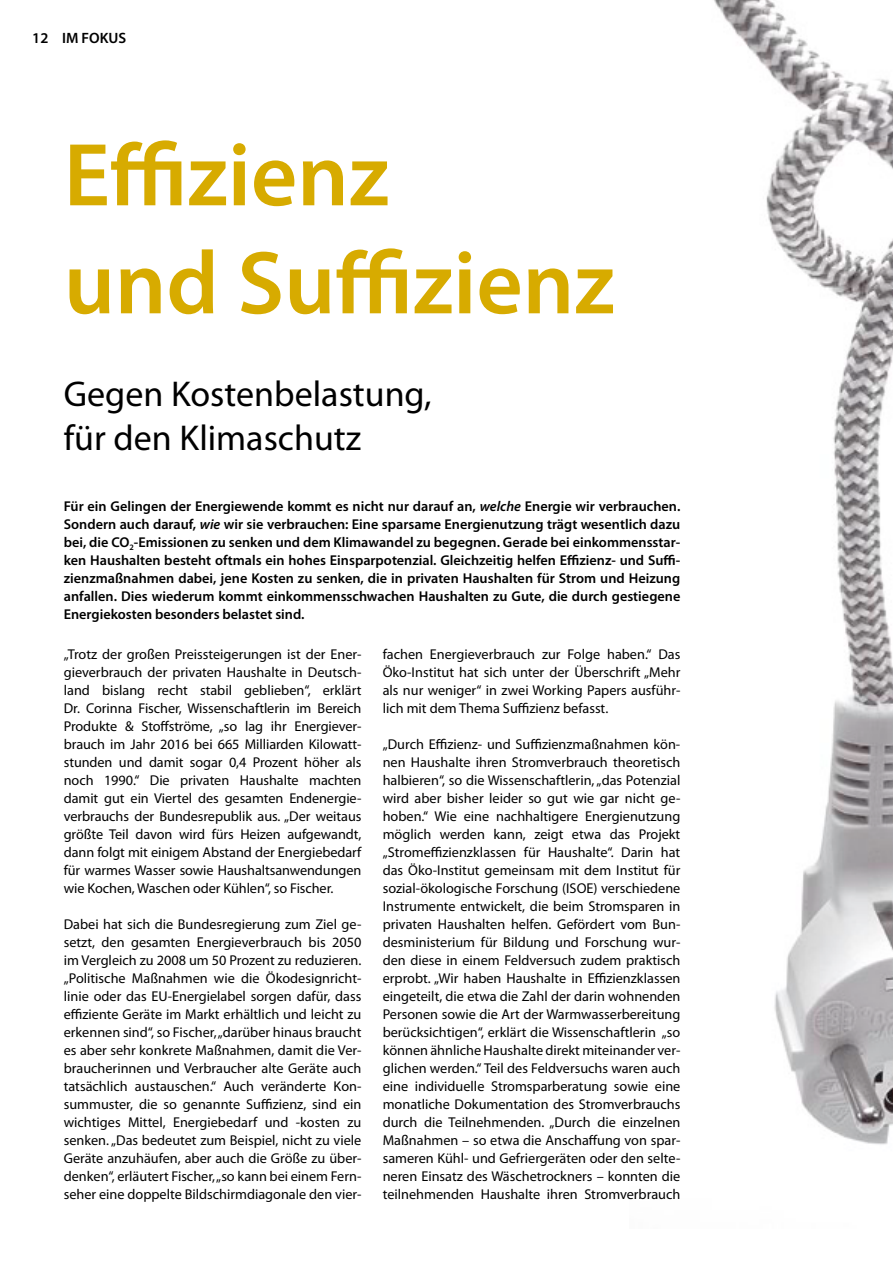
<style>
.page{position:relative;width:893px;height:1263px;background:#fff}
.page>*{position:absolute;margin:0;border:0;box-sizing:border-box;transform-origin:0 0}
.t1{font:600 90px/108px "Myriad Pro";color:#d7ab00}
.t2{font:36px/43.2px "Myriad Pro";color:#000}
.t3{font:600 15px "Myriad Pro";color:#000}
.t4{font:14.25px/18px "Myriad Pro";color:#000;text-align:justify}
.t5{font:600 14.25px/18px "Myriad Pro";color:#000;text-align:justify}
.s1{font-style:italic}
</style>
<div class="page">
<img style="left:714px;top:0;width:179px;height:1145px">
<p class="t3" style="left:32px;top:29px;width:95px">12 IM FOKUS</p>
<h1 class="t1" style="left:64px;top:119px;width:552px">Effizienz<br>und Suffizienz</h1>
<h2 class="t2" style="left:64px;top:372px;width:369px">Gegen Kostenbelastung, für den Klimaschutz</h2>
<p class="t5" style="left:64px;top:497px;width:618px">Für ein Gelingen der Energiewende kommt es nicht nur darauf an, <span class="s1">welche</span> Energie wir verbrauchen.<br>Sondern auch darauf, <span class="s1">wie</span> wir sie verbrauchen: Eine sparsame Energienutzung trägt wesentlich dazu bei, die CO<sub>2</sub>-Emissionen zu senken und dem Klimawandel zu begegnen. Gerade bei einkommensstar&shy;ken Haushalten besteht oftmals ein hohes Einsparpotenzial. Gleichzeitig helfen Effizienz- und Suffi&shy;zienzmaßnahmen dabei, jene Kosten zu senken, die in privaten Haushalten für Strom und Heizung anfallen. Dies wiederum kommt einkommensschwachen Haushalten zu Gute, die durch gestiegene Energiekosten besonders belastet sind.</p>
<p class="t4" style="left:64px;top:645px;width:299px">„Trotz der großen Preissteigerungen ist der Ener&shy;gieverbrauch der privaten Haushalte in Deutsch&shy;land bislang recht stabil geblieben“, erklärt Dr. Corinna Fischer, Wissenschaftlerin im Bereich Produkte &amp; Stoffströme, „so lag ihr Energiever&shy;brauch im Jahr 2016 bei 665 Milliarden Kilowatt&shy;stunden und damit sogar 0,4 Prozent höher als noch 1990.“ Die privaten Haushalte machten damit gut ein Viertel des gesamten Endenergie&shy;verbrauchs der Bundesrepublik aus. „Der weitaus größte Teil davon wird fürs Heizen aufgewandt, dann folgt mit einigem Abstand der Energiebedarf für warmes Wasser sowie Haushaltsanwendungen wie Kochen, Waschen oder Kühlen“, so Fischer.</p>
<p class="t4" style="left:64px;top:915px;width:299px">Dabei hat sich die Bundesregierung zum Ziel ge&shy;setzt, den gesamten Energieverbrauch bis 2050 im Vergleich zu 2008 um 50 Prozent zu reduzieren. „Politische Maßnahmen wie die Ökodesignricht&shy;linie oder das EU-Energielabel sorgen dafür, dass effiziente Geräte im Markt erhältlich und leicht zu erkennen sind“, so Fischer, „darüber hinaus braucht es aber sehr konkrete Maßnahmen, damit die Ver&shy;braucherinnen und Verbraucher alte Geräte auch tatsächlich austauschen.“ Auch veränderte Kon&shy;summuster, die so genannte Suffizienz, sind ein wichtiges Mittel, Energiebedarf und -kosten zu senken. „Das bedeutet zum Beispiel, nicht zu viele Geräte anzuhäufen, aber auch die Größe zu über&shy;denken“, erläutert Fischer, „so kann bei einem Fern&shy;seher eine doppelte Bildschirmdiagonale den vier-</p>
<p class="t4" style="left:383px;top:645px;width:299px">fachen Energieverbrauch zur Folge haben.“ Das Öko-Institut hat sich unter der Überschrift „Mehr als nur weniger“ in zwei Working Papers ausführ&shy;lich mit dem Thema Suffizienz befasst.</p>
<p class="t4" style="left:383px;top:735px;width:299px">„Durch Effizienz- und Suffizienzmaßnahmen kön&shy;nen Haushalte ihren Stromverbrauch theoretisch halbieren“, so die Wissenschaftlerin, „das Potenzial wird aber bisher leider so gut wie gar nicht ge&shy;hoben.“ Wie eine nachhaltigere Energienutzung möglich werden kann, zeigt etwa das Projekt „Stromeffizienzklassen für Haushalte“. Darin hat das Öko-Institut gemeinsam mit dem Institut für sozial-ökologische Forschung (ISOE) verschiedene Instrumente entwickelt, die beim Stromsparen in privaten Haushalten helfen. Gefördert vom Bun&shy;desministerium für Bildung und Forschung wur&shy;den diese in einem Feldversuch zudem praktisch erprobt. „Wir haben Haushalte in Effizienzklassen eingeteilt, die etwa die Zahl der darin wohnenden Personen sowie die Art der Warmwasserbereitung berücksichtigen“, erklärt die Wissenschaftlerin „so können ähnliche Haushalte direkt miteinander ver&shy;glichen werden.“ Teil des Feldversuchs waren auch eine individuelle Stromsparberatung sowie eine monatliche Dokumentation des Stromverbrauchs durch die Teilnehmenden. „Durch die einzelnen Maßnahmen – so etwa die Anschaffung von spar&shy;sameren Kühl- und Gefriergeräten oder den selte&shy;neren Einsatz des Wäschetrockners – konnten die teilnehmenden Haushalte ihren Stromverbrauch</p>
</div>
